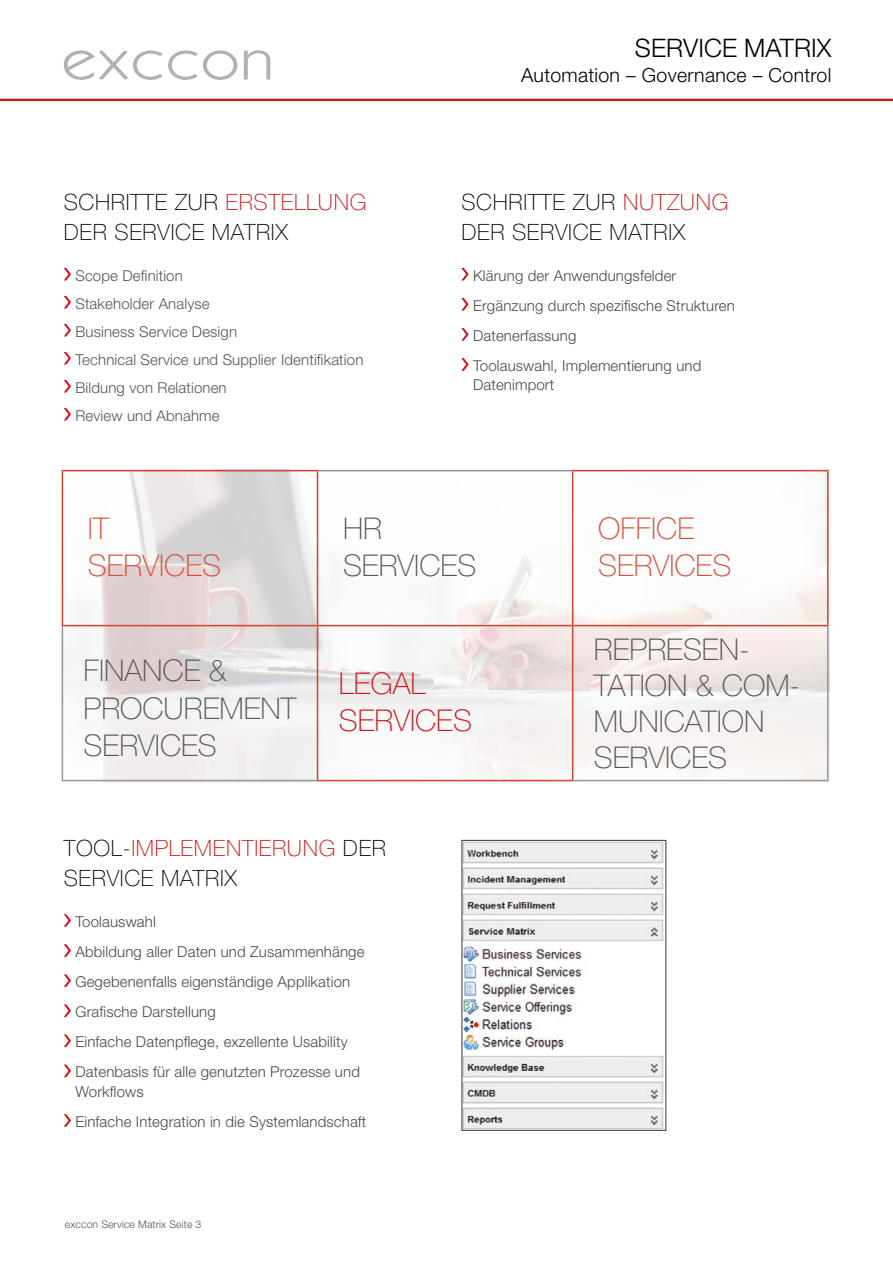
<style>
.page{position:relative;width:893px;height:1263px;background:#fff}
.page>*{position:absolute;margin:0;border:0;box-sizing:border-box;transform-origin:0 0}
.t1{font:100 30px/37.5px "Helvetica Neue LT Std";color:#565656}
.t2{font:100 30px/37.5px "Helvetica Neue LT Std";color:#d74d37}
.t3{font:100 30px/37.5px "Helvetica Neue LT Std";color:#cd1316}
.t4{font:300 25.5px "Helvetica Neue LT Std";color:#000}
.t5{font:100 22.5px/30px "Helvetica Neue LT Std";letter-spacing:.03em;color:#000}
.t6{font:300 19.5px "Helvetica Neue LT Std";letter-spacing:.015em;color:#000}
.t7{font:300 15px/30.2px "Helvetica Neue LT Std";letter-spacing:.01em;color:#494948}
.t8{font:300 15px/28px "Helvetica Neue LT Std";letter-spacing:.01em;color:#565656}
.t9{font:300 10.5px "Helvetica Neue LT Std";letter-spacing:.01em;color:#565656}
.s1{color:#cd1316}
</style>
<div class="page">
<svg style="left:64px;top:50px;width:173px;height:30px"></svg>
<svg style="left:244px;top:50px;width:26px;height:30px"></svg>
<hr style="left:0;top:99px;width:893px;height:2px;background:#cd1316">
<svg style="left:64px;top:268px;width:7px;height:12px"></svg>
<svg style="left:64px;top:296px;width:7px;height:12px"></svg>
<svg style="left:64px;top:324px;width:7px;height:12px"></svg>
<svg style="left:64px;top:352px;width:7px;height:12px"></svg>
<svg style="left:64px;top:380px;width:7px;height:12px"></svg>
<svg style="left:64px;top:408px;width:7px;height:12px"></svg>
<svg style="left:461px;top:268px;width:8px;height:12px"></svg>
<svg style="left:461px;top:298px;width:8px;height:13px"></svg>
<svg style="left:461px;top:328px;width:8px;height:13px"></svg>
<svg style="left:461px;top:358px;width:8px;height:13px"></svg>
<svg style="left:64px;top:914px;width:7px;height:13px"></svg>
<svg style="left:64px;top:944px;width:7px;height:13px"></svg>
<svg style="left:64px;top:974px;width:7px;height:13px"></svg>
<svg style="left:64px;top:1004px;width:7px;height:13px"></svg>
<svg style="left:64px;top:1034px;width:7px;height:13px"></svg>
<svg style="left:64px;top:1064px;width:7px;height:13px"></svg>
<svg style="left:64px;top:1114px;width:7px;height:13px"></svg>
<img style="left:63px;top:470px;width:766px;height:312px">
<hr style="left:318px;top:470px;width:254px;height:1px;background:#90969a">
<hr style="left:62px;top:626px;width:1px;height:154px;background:#90969a">
<hr style="left:62px;top:780px;width:255px;height:1px;background:#90969a">
<hr style="left:827px;top:626px;width:1px;height:154px;background:#90969a">
<hr style="left:573px;top:780px;width:255px;height:1px;background:#90969a">
<hr style="left:318px;top:625px;width:255px;height:1px;background:#d4412e">
<hr style="left:317px;top:626px;width:1px;height:154px;background:#d4412e">
<hr style="left:572px;top:626px;width:1px;height:154px;background:#d4412e">
<hr style="left:317px;top:780px;width:256px;height:1px;background:#d4412e">
<hr style="left:62px;top:470px;width:256px;height:1px;background:#d4412e">
<hr style="left:62px;top:471px;width:1px;height:154px;background:#d4412e">
<hr style="left:317px;top:471px;width:1px;height:154px;background:#d4412e">
<hr style="left:62px;top:625px;width:256px;height:1px;background:#d4412e">
<hr style="left:572px;top:470px;width:256px;height:1px;background:#d4412e">
<hr style="left:572px;top:471px;width:1px;height:154px;background:#d4412e">
<hr style="left:827px;top:471px;width:1px;height:154px;background:#d4412e">
<hr style="left:573px;top:625px;width:255px;height:1px;background:#d4412e">
<img style="left:463px;top:842px;width:201px;height:287px">
<div style="left:461px;top:840px;width:205px;height:291px;border:1px solid #494948"></div>
<h3 class="t5" style="left:64px;top:187px;width:304px">SCHRITTE ZUR <span class="s1">ERSTELLUNG<br></span>DER SERVICE MATRIX</h3>
<p class="t8" style="left:75px;top:261px;width:289px">Scope Definition<br>Stakeholder Analyse<br>Business Service Design<br>Technical Service und Supplier Identifikation<br>Bildung von Relationen<br>Review und Abnahme</p>
<h2 class="t4" style="left:635px;top:32px;width:198px">SERVICE MATRIX</h2>
<h3 class="t6" style="left:521px;top:63px;width:312px">Automation – Governance – Control</h3>
<h3 class="t5" style="left:461px;top:187px;width:268px">SCHRITTE ZUR <span class="s1">NUTZUNG<br></span>DER SERVICE MATRIX</h3>
<p class="t7" style="left:473px;top:260px;width:263px">Klärung der Anwendungsfelder<br>Ergänzung durch spezifische Strukturen<br>Datenerfassung<br>Toolauswahl, Implementierung und</p>
<p class="t7" style="left:473px;top:369px;width:83px">Datenimport</p>
<h1 class="t2" style="left:88px;top:509px;width:135px">IT<br>SERVICES</h1>
<h1 class="t1" style="left:343px;top:509px;width:135px">HR<br>SERVICES</h1>
<h1 class="t2" style="left:598px;top:509px;width:135px">OFFICE<br>SERVICES</h1>
<h1 class="t1" style="left:84px;top:652px;width:214px">FINANCE &amp;<br>PROCUREMENT<br>SERVICES</h1>
<h1 class="t3" style="left:339px;top:664px;width:135px">LEGAL<br>SERVICES</h1>
<h3 class="t5" style="left:64px;top:833px;width:324px">TOOL-<span class="s1">IMPLEMENTIERUNG</span> DER<br>SERVICE MATRIX</h3>
<p class="t7" style="left:75px;top:906px;width:291px">Toolauswahl<br>Abbildung aller Daten und Zusammenhänge Gegebenenfalls eigenständige Applikation Grafische Darstellung<br>Einfache Datenpflege, exzellente Usability Datenbasis für alle genutzten Prozesse und</p>
<p class="t7" style="left:75px;top:1076px;width:292px">Workflows<br>Einfache Integration in die Systemlandschaft</p>
<p class="t9" style="left:65px;top:1218px;width:138px">exccon Service Matrix Seite 3</p>
<h1 class="t1" style="left:594px;top:631px;width:208px;line-height:36px">REPRESEN-<br>TATION &amp; COM-<br>MUNICATION<br>SERVICES</h1>
</div>
